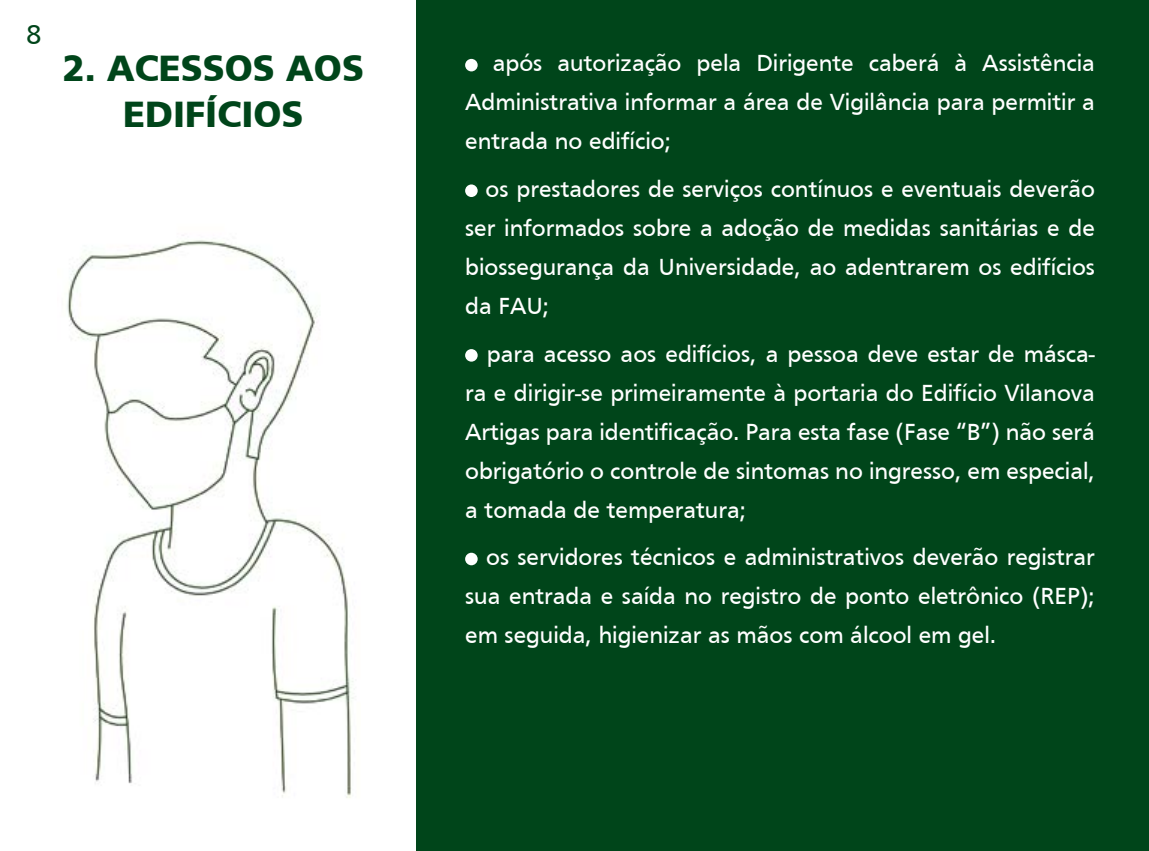
<style>
.page{position:relative;width:1149px;height:851px;background:#fff}
.page>*{position:absolute;margin:0;border:0;box-sizing:border-box;transform-origin:0 0}
.t1{font:900 36px/45px "Frutiger";color:#00451a;text-align:center}
.t2{font:27px "Humanist 777 BT Roman B";color:#00451a}
.t3{font:24px/39px "Frutiger";color:#fff;text-align:justify}
</style>
<div class="page">
<div style="left:416px;top:0;width:731px;height:850px;background:#00451a"></div>
<div style="left:465px;top:59px;width:12px;height:12px;background:#fff;border-radius:50%"></div>
<div style="left:465px;top:184px;width:12px;height:13px;background:#fff;border-radius:50%"></div>
<div style="left:465px;top:349px;width:12px;height:12px;background:#fff;border-radius:50%"></div>
<div style="left:465px;top:552px;width:12px;height:13px;background:#fff;border-radius:50%"></div>
<img style="left:67px;top:235px;width:287px;height:563px">
<p class="t2" style="left:26px;top:18px;width:17px">8</p>
<h1 class="t1" style="left:63px;top:46px;width:303px">2. ACESSOS AOS<br>EDIFÍCIOS</h1>
<p class="t3" style="left:465px;top:44px;width:631px;text-indent:28px">após autorização pela Dirigente caberá à Assistência Administrativa informar a área de Vigilância para permitir a entrada no edifício;</p>
<p class="t3" style="left:465px;top:169px;width:631px;text-indent:20px">os prestadores de serviços contínuos e eventuais deverão ser informados sobre a adoção de medidas sanitárias e de biossegurança da Universidade, ao adentrarem os edifícios da FAU;</p>
<p class="t3" style="left:465px;top:334px;width:631px;text-indent:22px">para acesso aos edifícios, a pessoa deve estar de másca&shy;ra e dirigir-se primeiramente à portaria do Edifício Vilanova Artigas para identificação. Para esta fase (Fase “B”) não será obrigatório o controle de sintomas no ingresso, em especial, a tomada de temperatura;</p>
<p class="t3" style="left:465px;top:537px;width:631px;text-indent:21px">os servidores técnicos e administrativos deverão registrar sua entrada e saída no registro de ponto eletrônico (REP); em seguida, higienizar as mãos com álcool em gel.</p>
</div>
